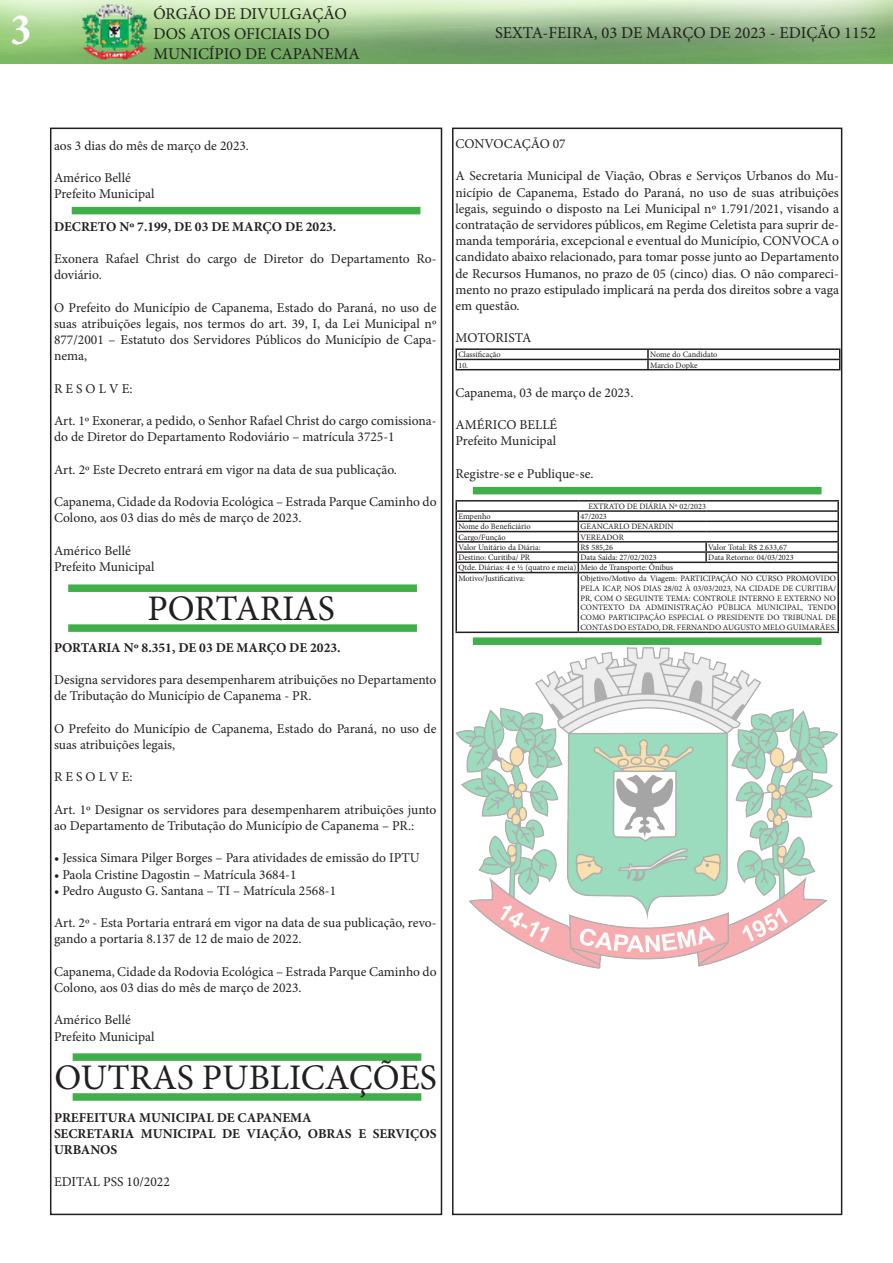
<style>
.page{position:relative;width:893px;height:1263px;background:#fff}
.page>*{position:absolute;margin:0;border:0;box-sizing:border-box;transform-origin:0 0}
.t1{font:700 condensed 45px "Minion Pro";color:#fff}
.t2{font:36px "Minion Pro";color:#231f20}
.t3{font:16.5px/19.8px "Minion Pro";color:#231f20}
.t4{font:13.5px/16.2px "Minion Pro";color:#231f20}
.t5{font:700 13.5px/16.2px "Minion Pro";color:#231f20}
.t6{font:8.25px/9.9px "Minion Pro";color:#231f20;text-align:justify}
</style>
<div class="page">
<div style="left:50px;top:128px;width:392px;height:1087px;border:2px solid #231f20"></div>
<img style="left:0;top:0;width:893px;height:64px">
<div style="left:452px;top:128px;width:390px;height:1087px;border:2px solid #231f20"></div>
<hr style="left:455px;top:348px;width:193px;height:2px;background:#231f20">
<hr style="left:648px;top:348px;width:192px;height:2px;background:#231f20">
<hr style="left:455px;top:359px;width:193px;height:1px;background:#231f20">
<svg style="left:455px;top:350px;width:2px;height:19px"></svg>
<hr style="left:648px;top:359px;width:192px;height:1px;background:#231f20">
<svg style="left:647px;top:350px;width:2px;height:19px"></svg>
<svg style="left:839px;top:350px;width:1px;height:19px"></svg>
<hr style="left:455px;top:369px;width:193px;height:1px;background:#231f20">
<hr style="left:648px;top:369px;width:192px;height:1px;background:#231f20">
<hr style="left:455px;top:500px;width:123px;height:2px;background:#231f20">
<hr style="left:578px;top:500px;width:128px;height:2px;background:#231f20">
<hr style="left:706px;top:500px;width:133px;height:2px;background:#231f20">
<hr style="left:455px;top:510px;width:123px;height:2px;background:#231f20">
<hr style="left:578px;top:510px;width:128px;height:2px;background:#231f20">
<hr style="left:706px;top:510px;width:133px;height:2px;background:#231f20">
<hr style="left:455px;top:521px;width:123px;height:1px;background:#231f20">
<hr style="left:578px;top:521px;width:128px;height:1px;background:#231f20">
<hr style="left:706px;top:521px;width:133px;height:1px;background:#231f20">
<hr style="left:455px;top:531px;width:123px;height:1px;background:#231f20">
<hr style="left:578px;top:531px;width:128px;height:1px;background:#231f20">
<hr style="left:706px;top:531px;width:133px;height:1px;background:#231f20">
<hr style="left:455px;top:541px;width:123px;height:2px;background:#231f20">
<hr style="left:578px;top:541px;width:128px;height:2px;background:#231f20">
<hr style="left:706px;top:541px;width:133px;height:2px;background:#231f20">
<hr style="left:455px;top:551px;width:123px;height:2px;background:#231f20">
<hr style="left:578px;top:551px;width:128px;height:2px;background:#231f20">
<hr style="left:706px;top:551px;width:133px;height:2px;background:#231f20">
<svg style="left:705px;top:543px;width:2px;height:19px"></svg>
<hr style="left:455px;top:562px;width:123px;height:1px;background:#231f20">
<svg style="left:455px;top:502px;width:2px;height:70px"></svg>
<hr style="left:578px;top:562px;width:128px;height:1px;background:#231f20">
<svg style="left:578px;top:512px;width:1px;height:60px"></svg>
<hr style="left:706px;top:562px;width:133px;height:1px;background:#231f20">
<svg style="left:837px;top:502px;width:2px;height:70px"></svg>
<hr style="left:455px;top:572px;width:123px;height:1px;background:#231f20">
<hr style="left:455px;top:573px;width:2px;height:59px;background:#231f20">
<hr style="left:578px;top:572px;width:128px;height:1px;background:#231f20">
<hr style="left:578px;top:573px;width:1px;height:59px;background:#231f20">
<hr style="left:706px;top:572px;width:133px;height:1px;background:#231f20">
<hr style="left:837px;top:573px;width:2px;height:59px;background:#231f20">
<hr style="left:455px;top:632px;width:123px;height:1px;background:#231f20">
<hr style="left:578px;top:632px;width:128px;height:1px;background:#231f20">
<hr style="left:706px;top:632px;width:133px;height:1px;background:#231f20">
<div style="left:72px;top:207px;width:348px;height:7px;background:#40ae49"></div>
<div style="left:68px;top:584px;width:349px;height:8px;background:#40ae49"></div>
<div style="left:68px;top:624px;width:349px;height:8px;background:#40ae49"></div>
<div style="left:73px;top:1053px;width:348px;height:8px;background:#40ae49"></div>
<div style="left:73px;top:1093px;width:348px;height:8px;background:#40ae49"></div>
<div style="left:473px;top:487px;width:348px;height:7px;background:#40ae49"></div>
<div style="left:473px;top:637px;width:348px;height:8px;background:#40ae49"></div>
<img style="left:455px;top:647px;width:384px;height:322px">
<h1 class="t1" style="left:11px;top:-1px;width:22px">3</h1>
<p class="t3" style="left:153px;top:4px;width:208px">ÓRGÃO DE DIVULGAÇÃO<br>DOS ATOS OFICIAIS DO<br>MUNICÍPIO DE CAPANEMA</p>
<p class="t3" style="left:495px;top:23px;width:382px">SEXTA-FEIRA, 03 DE MARÇO DE 2023 - EDIÇÃO 1152</p>
<p class="t4" style="left:54px;top:137px;width:197px">aos 3 dias do mês de março de 2023.</p>
<p class="t4" style="left:54px;top:170px;width:78px">Américo Bellé</p>
<p class="t4" style="left:54px;top:186px;width:102px">Prefeito Municipal</p>
<p class="t5" style="left:54px;top:218px;width:284px">DECRETO Nº 7.199, DE 03 DE MARÇO DE 2023.</p>
<p class="t4" style="left:54px;top:251px;width:384px">Exonera Rafael Christ do cargo de Diretor do Departamento Ro&shy;doviário.</p>
<p class="t4" style="left:54px;top:299px;width:384px;text-align:justify">O Prefeito do Município de Capanema, Estado do Paraná, no uso de suas atribuições legais, nos termos do art. 39, I, da Lei Municipal nº 877/2001 – Estatuto dos Servidores Públicos do Município de Capa&shy;nema,</p>
<p class="t4" style="left:54px;top:380px;width:80px">R E S O L V E:</p>
<p class="t4" style="left:54px;top:413px;width:384px">Art. 1º Exonerar, a pedido, o Senhor Rafael Christ do cargo comissiona&shy;do de Diretor do Departamento Rodoviário – matrícula 3725-1</p>
<p class="t4" style="left:54px;top:461px;width:345px">Art. 2º Este Decreto entrará em vigor na data de sua publicação.</p>
<p class="t4" style="left:54px;top:494px;width:384px">Capanema, Cidade da Rodovia Ecológica – Estrada Parque Caminho do<br>Colono, aos 03 dias do mês de março de 2023.</p>
<p class="t4" style="left:54px;top:542px;width:78px">Américo Bellé</p>
<p class="t4" style="left:54px;top:558px;width:102px">Prefeito Municipal</p>
<p class="t2" style="left:147px;top:584px;width:189px">PORTARIAS</p>
<p class="t5" style="left:54px;top:639px;width:288px">PORTARIA Nº 8.351, DE 03 DE MARÇO DE 2023.</p>
<p class="t4" style="left:54px;top:672px;width:384px">Designa servidores para desempenharem atribuições no Departamento de Tributação do Município de Capanema - PR.</p>
<p class="t4" style="left:54px;top:720px;width:384px">O Prefeito do Município de Capanema, Estado do Paraná, no uso de suas atribuições legais,</p>
<p class="t4" style="left:54px;top:769px;width:80px">R E S O L V E:</p>
<p class="t4" style="left:54px;top:801px;width:384px">Art. 1º Designar os servidores para desempenharem atribuições junto ao Departamento de Tributação do Município de Capanema – PR.:</p>
<p class="t4" style="left:54px;top:850px;width:367px">• Jessica Simara Pilger Borges – Para atividades de emissão do IPTU</p>
<p class="t4" style="left:54px;top:866px;width:244px">• Paola Cristine Dagostin – Matrícula 3684-1</p>
<p class="t4" style="left:54px;top:882px;width:284px">• Pedro Augusto G. Santana – TI – Matrícula 2568-1</p>
<p class="t4" style="left:54px;top:915px;width:384px">Art. 2º - Esta Portaria entrará em vigor na data de sua publicação, revo&shy;gando a portaria 8.137 de 12 de maio de 2022.</p>
<p class="t4" style="left:54px;top:963px;width:384px">Capanema, Cidade da Rodovia Ecológica – Estrada Parque Caminho do<br>Colono, aos 03 dias do mês de março de 2023.</p>
<p class="t4" style="left:54px;top:1012px;width:78px">Américo Bellé</p>
<p class="t4" style="left:54px;top:1028px;width:102px">Prefeito Municipal</p>
<p class="t2" style="left:54px;top:1053px;width:384px">OUTRAS PUBLICAÇÕES</p>
<p class="t5" style="left:54px;top:1109px;width:259px">PREFEITURA MUNICIPAL DE CAPANEMA</p>
<p class="t5" style="left:54px;top:1125px;width:384px">SECRETARIA MUNICIPAL DE VIAÇÃO, OBRAS E SERVIÇOS<br>URBANOS</p>
<p class="t4" style="left:54px;top:1174px;width:117px">EDITAL PSS 10/2022</p>
<p class="t4" style="left:455px;top:136px;width:112px">CONVOCAÇÃO 07</p>
<p class="t4" style="left:455px;top:168px;width:385px;text-align:justify">A Secretaria Municipal de Viação, Obras e Serviços Urbanos do Mu&shy;nicípio de Capanema, Estado do Paraná, no uso de suas atribuições legais, seguindo o disposto na Lei Municipal nº 1.791/2021, visando a contratação de servidores públicos, em Regime Celetista para suprir de&shy;manda temporária, excepcional e eventual do Município, CONVOCA o candidato abaixo relacionado, para tomar posse junto ao Departamento de Recursos Humanos, no prazo de 05 (cinco) dias. O não compareci&shy;mento no prazo estipulado implicará na perda dos direitos sobre a vaga em questão.</p>
<p class="t4" style="left:455px;top:330px;width:78px">MOTORISTA</p>
<p class="t6" style="left:458px;top:350px;width:44px">Classificação</p>
<p class="t6" style="left:650px;top:350px;width:69px">Nome do Candidato</p>
<p class="t6" style="left:458px;top:360px;width:11px">10.</p>
<p class="t6" style="left:650px;top:360px;width:49px">Marcio Dopke</p>
<p class="t4" style="left:455px;top:384px;width:180px">Capanema, 03 de março de 2023.</p>
<p class="t4" style="left:455px;top:417px;width:103px">AMÉRICO BELLÉ</p>
<p class="t4" style="left:455px;top:433px;width:102px">Prefeito Municipal</p>
<p class="t4" style="left:455px;top:465px;width:140px">Registre-se e Publique-se.</p>
<p class="t6" style="left:588px;top:501px;width:119px">EXTRATO DE DIÁRIA Nº 02/2023</p>
<p class="t6" style="left:458px;top:512px;width:34px">Empenho</p>
<p class="t6" style="left:580px;top:512px;width:28px">47/2023</p>
<p class="t6" style="left:458px;top:522px;width:74px">Nome do Beneficiário</p>
<p class="t6" style="left:580px;top:522px;width:95px">GEANCARLO DENARDIN</p>
<p class="t6" style="left:458px;top:532px;width:49px">Cargo/Função</p>
<p class="t6" style="left:580px;top:532px;width:45px">VEREADOR</p>
<p class="t6" style="left:458px;top:542px;width:84px">Valor Unitário da Diária:</p>
<p class="t6" style="left:580px;top:542px;width:34px">R$ 585,26</p>
<p class="t6" style="left:708px;top:542px;width:80px">Valor Total: R$ 2.633,67</p>
<p class="t6" style="left:458px;top:553px;width:73px">Destino: Curitiba/ PR</p>
<p class="t6" style="left:580px;top:553px;width:78px">Data Saída: 27/02/2023</p>
<p class="t6" style="left:708px;top:553px;width:87px">Data Retorno: 04/03/2023</p>
<p class="t6" style="left:458px;top:563px;width:119px">Qtde. Diárias: 4 e ½ (quatro e meia)</p>
<p class="t6" style="left:580px;top:563px;width:94px">Meio de Transporte: Ônibus</p>
<p class="t6" style="left:458px;top:573px;width:68px">Motivo/Justificativa:</p>
<p class="t6" style="left:580px;top:573px;width:257px">Objetivo/Motivo da Viagem: PARTICIPAÇÃO NO CURSO PROMOVIDO PELA ICAP, NOS DIAS 28/02 À 03/03/2023, NA CIDADE DE CURITIBA/ PR, COM O SEGUINTE TEMA: CONTROLE INTERNO E EXTERNO NO CONTEXTO DA ADMINISTRAÇÃO PÚBLICA MUNICIPAL, TENDO COMO PARTICIPAÇÃO ESPECIAL O PRESIDENTE DO TRIBUNAL DE CONTAS DO ESTADO, DR. FERNANDO AUGUSTO MELO GUIMARÃES.</p>
</div>
